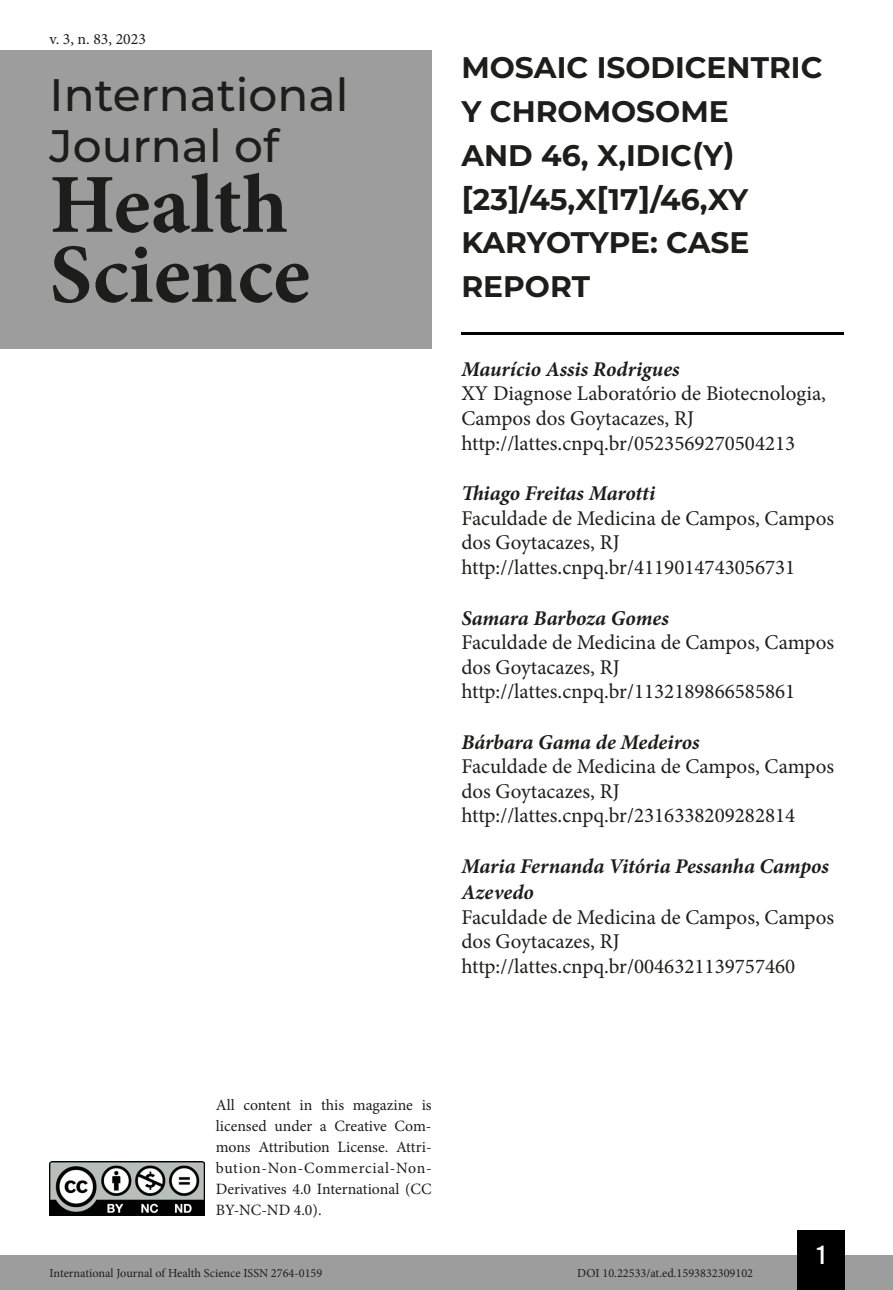
<style>
.page{position:relative;width:893px;height:1290px;background:#fff}
.page>*{position:absolute;margin:0;border:0;box-sizing:border-box;transform-origin:0 0}
.t1{font:700 84px/70px "Minion Pro";color:#1d1d1b}
.t2{font:500 45.5px/50.8px "Montserrat";color:#1d1d1b}
.t3{font:700 29.75px/43.8px "Montserrat";color:#1d1d1b}
.t4{font:26.25px "Bebas Kai";color:#fff}
.t5{font:21px/24.5px "Minion Pro";color:#1d1d1b}
.t6{font:italic 700 21px/26.2px "Minion Pro";letter-spacing:-.005em;color:#1d1d1b}
.t7{font:15.75px/21px "Minion Pro";color:#1d1d1b;text-align:justify}
.t8{font:12.25px "Minion Pro";color:#1d1d1b}
</style>
<div class="page">
<div style="left:0;top:1255px;width:893px;height:35px;background:#9d9d9d"></div>
<div style="left:797px;top:1230px;width:48px;height:60px;background:#000"></div>
<img style="left:50px;top:1161px;width:154px;height:54px">
<div style="left:0;top:50px;width:432px;height:298px;background:#9d9d9d"></div>
<hr style="left:461px;top:332px;width:382px;height:3px;background:#000">
<p class="t7" style="left:50px;top:28px;width:98px">v. 3, n. 83, 2023</p>
<h2 class="t2" style="left:50px;top:68px;width:300px">International<br>Journal of</h2>
<h1 class="t1" style="left:50px;top:169px;width:262px">Health<br>Science</h1>
<h3 class="t3" style="left:461px;top:44px;width:363px">MOSAIC ISODICENTRIC<br>Y CHROMOSOME<br>AND 46, X,IDIC(Y) [23]/45,X[17]/46,XY<br>KARYOTYPE: CASE<br>REPORT</h3>
<p class="t6" style="left:461px;top:356px;width:220px">Maurício Assis Rodrigues</p>
<p class="t5" style="left:461px;top:382px;width:366px">XY Diagnose Laboratório de Biotecnologia,<br>Campos dos Goytacazes, RJ http://lattes.cnpq.br/0523569270504213</p>
<p class="t6" style="left:461px;top:480px;width:195px">Thiago Freitas Marotti</p>
<p class="t5" style="left:461px;top:506px;width:374px">Faculdade de Medicina de Campos, Campos dos Goytacazes, RJ http://lattes.cnpq.br/4119014743056731</p>
<p class="t6" style="left:461px;top:604px;width:209px">Samara Barboza Gomes</p>
<p class="t5" style="left:461px;top:630px;width:374px">Faculdade de Medicina de Campos, Campos dos Goytacazes, RJ http://lattes.cnpq.br/1132189866585861</p>
<p class="t6" style="left:461px;top:729px;width:240px">Bárbara Gama de Medeiros</p>
<p class="t5" style="left:461px;top:754px;width:374px">Faculdade de Medicina de Campos, Campos dos Goytacazes, RJ http://lattes.cnpq.br/2316338209282814</p>
<p class="t6" style="left:461px;top:853px;width:369px">Maria Fernanda Vitória Pessanha Campos<br>Azevedo</p>
<p class="t5" style="left:461px;top:905px;width:374px">Faculdade de Medicina de Campos, Campos dos Goytacazes, RJ http://lattes.cnpq.br/0046321139757460</p>
<p class="t7" style="left:216px;top:1095px;width:217px">All content in this magazine is licensed under a Creative Com&shy;mons Attribution License. Attri&shy;bution-Non-Commercial-Non-Derivatives 4.0 International (CC BY-NC-ND 4.0).</p>
<p class="t4" style="left:817px;top:1241px;width:10px">1</p>
<p class="t8" style="left:50px;top:1265px;width:274px">International Journal of Health Science ISSN 2764-0159</p>
<p class="t8" style="left:577px;top:1265px;width:177px">DOI 10.22533/at.ed.1593832309102</p>
</div>
